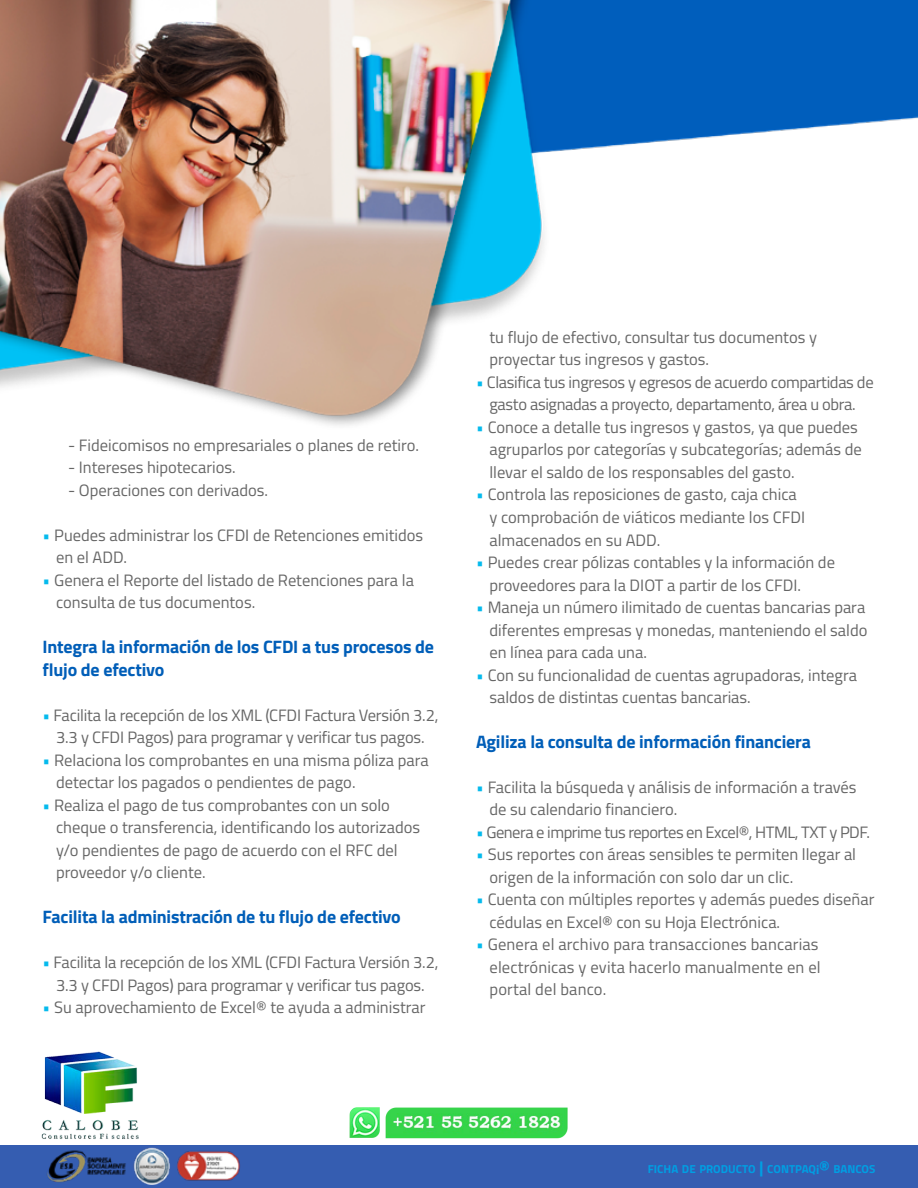
<style>
.page{position:relative;width:918px;height:1188px;background:#fff}
.page>*{position:absolute;margin:0;border:0;box-sizing:border-box;transform-origin:0 0}
.t1{font:700 18px/22.5px "Titillium Web";letter-spacing:-.01em;color:#005eb8}
.t2{font:16.5px/22.5px "Titillium Web";color:#666}
.t3{font:16.5px/22.5px "Titillium Web";letter-spacing:-.02em;color:#666;text-align:center}
.t4{font:16.5px "Titillium Web";letter-spacing:-.03em;color:#666}
.t5{font:700 11.55px "Titillium Web";color:#009fe3}
.s1{color:#05baed}
.s2{font-size:16.5px}
.s3{font-size:12.75px}
</style>
<div class="page">
<div style="left:0;top:1145px;width:918px;height:43px;background:#355db1"></div>
<img style="left:47px;top:1147px;width:193px;height:37px">
<img style="left:0;top:0;width:918px;height:426px">
<img style="left:42px;top:1051px;width:96px;height:88px">
<img style="left:349px;top:1107px;width:219px;height:32px">
<p class="t2" style="left:68px;top:433px;width:352px">- Fideicomisos no empresariales o planes de retiro.</p>
<p class="t2" style="left:68px;top:455px;width:169px">- Intereses hipotecarios.</p>
<p class="t2" style="left:68px;top:478px;width:202px">- Operaciones con derivados.</p>
<p class="t2" style="left:56px;top:523px;width:369px;text-indent:-13px"><span class="s1">•</span> Puedes administrar los CFDI de Retenciones emitidos en el ADD.</p>
<p class="t2" style="left:56px;top:568px;width:359px;text-indent:-13px"><span class="s1">•</span> Genera el Reporte del listado de Retenciones para la consulta de tus documentos.</p>
<p class="t1" style="left:43px;top:635px;width:393px">Integra la información de los CFDI a tus procesos de flujo de efectivo</p>
<p class="t2" style="left:43px;top:703px;width:397px;text-align:center"><span class="s1">•</span> Facilita la recepción de los XML (CFDI Factura Versión 3.2,<br>3.3 y CFDI Pagos) para programar y verificar tus pagos.</p>
<p class="t2" style="left:56px;top:748px;width:374px;text-indent:-13px"><span class="s1">•</span> Relaciona los comprobantes en una misma póliza para detectar los pagados o pendientes de pago.</p>
<p class="t2" style="left:56px;top:793px;width:366px;text-indent:-13px"><span class="s1">•</span> Realiza el pago de tus comprobantes con un solo cheque o transferencia, identificando los autorizados y/o pendientes de pago de acuerdo con el RFC del proveedor y/o cliente.</p>
<p class="t1" style="left:43px;top:905px;width:360px">Facilita la administración de tu flujo de efectivo</p>
<p class="t2" style="left:43px;top:950px;width:397px;text-align:center"><span class="s1">•</span> Facilita la recepción de los XML (CFDI Factura Versión 3.2,<br>3.3 y CFDI Pagos) para programar y verificar tus pagos.</p>
<p class="t2" style="left:43px;top:995px;width:385px"><span class="s1">•</span> Su aprovechamiento de Excel® te ayuda a administrar</p>
<p class="t2" style="left:490px;top:325px;width:329px">tu flujo de efectivo, consultar tus documentos y proyectar tus ingresos y gastos.</p>
<p class="t3" style="left:476px;top:370px;width:399px"><span class="s1">•</span> Clasifica tus ingresos y egresos de acuerdo compartidas de gasto asignadas a proyecto, departamento, área u obra.</p>
<p class="t2" style="left:490px;top:415px;width:374px;text-indent:-13px"><span class="s1">•</span> Conoce a detalle tus ingresos y gastos, ya que puedes agruparlos por categorías y subcategorías; además de llevar el saldo de los responsables del gasto.</p>
<p class="t2" style="left:490px;top:483px;width:317px;text-indent:-13px"><span class="s1">•</span> Controla las reposiciones de gasto, caja chica y comprobación de viáticos mediante los CFDI almacenados en su ADD.</p>
<p class="t2" style="left:490px;top:550px;width:347px;text-indent:-13px"><span class="s1">•</span> Puedes crear pólizas contables y la información de proveedores para la DIOT a partir de los CFDI.</p>
<p class="t2" style="left:490px;top:595px;width:380px;text-indent:-13px"><span class="s1">•</span> Maneja un número ilimitado de cuentas bancarias para diferentes empresas y monedas, manteniendo el saldo en línea para cada una.</p>
<p class="t2" style="left:490px;top:663px;width:369px;text-indent:-13px"><span class="s1">•</span> Con su funcionalidad de cuentas agrupadoras, integra saldos de distintas cuentas bancarias.</p>
<p class="t1" style="left:476px;top:729px;width:337px">Agiliza la consulta de información financiera</p>
<p class="t2" style="left:490px;top:775px;width:369px;text-indent:-13px"><span class="s1">•</span> Facilita la búsqueda y análisis de información a través de su calendario financiero.</p>
<p class="t4" style="left:476px;top:820px;width:396px"><span class="s1">•</span> Genera e imprime tus reportes en Excel®, HTML, TXT y PDF.</p>
<p class="t2" style="left:490px;top:843px;width:368px;text-indent:-13px"><span class="s1">•</span> Sus reportes con áreas sensibles te permiten llegar al origen de la información con solo dar un clic.</p>
<p class="t2" style="left:490px;top:888px;width:386px;text-indent:-13px"><span class="s1">•</span> Cuenta con múltiples reportes y además puedes diseñar cédulas en Excel® con su Hoja Electrónica.</p>
<p class="t2" style="left:490px;top:933px;width:333px;text-indent:-13px"><span class="s1">•</span> Genera el archivo para transacciones bancarias electrónicas y evita hacerlo manualmente en el portal del banco.</p>
<p class="t5" style="left:648px;top:1160px;width:229px">FICHA DE PRODUCTO <span class="s2">|</span> CONTPAQ<span class="s3">i</span><span class="s2">®</span> BANCOS</p>
</div>
